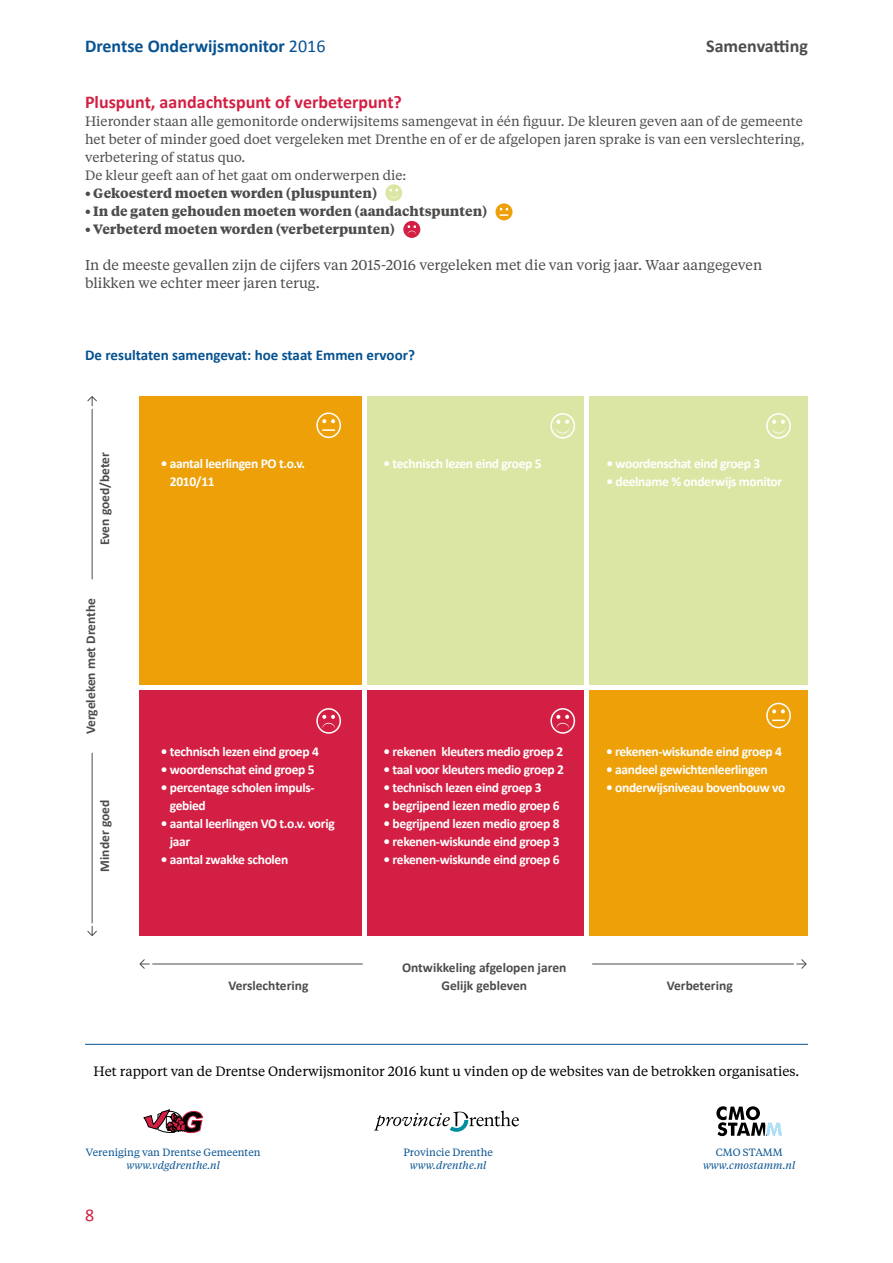
<style>
.page{position:relative;width:893px;height:1263px;background:#fff}
.page>*{position:absolute;margin:0;border:0;box-sizing:border-box;transform-origin:0 0}
.t1{font:700 18px "Calibri";color:#d31f43}
.t2{font:700 18px "Calibri";color:#065291}
.t3{font:700 18px "Calibri";color:#4c4c4b}
.t4{font:18px "Calibri";color:#d31f43}
.t5{font:700 15px "Calibri";color:#065291}
.t6{font:14.25px/18px "Tiempos Text";color:#4c4c4b}
.t7{font:700 13.5px/18px "Calibri";letter-spacing:-.025em;color:#fff}
.t8{font:13.5px/18px "Tiempos Text";color:#4c4c4b}
.t9{font:700 13.5px "Tiempos Text";color:#4c4c4b}
.t10{font:700 13.5px/18px "Calibri";color:#4c4c4b;text-align:center}
.t11{font:13.5px "Tiempos Text";color:#000}
.t12{font:10.5px "Tiempos Text";color:#065291}
.t13{font:italic 10.5px "Tiempos Text";color:#065291}
.s1{font-weight:400}
</style>
<div class="page">
<div style="left:385px;top:184px;width:17px;height:17px;background:#dce6a4;border-radius:50%"></div>
<svg style="left:389px;top:189px;width:9px;height:9px"></svg>
<svg style="left:716px;top:1106px;width:66px;height:30px"></svg>
<svg style="left:143px;top:1110px;width:60px;height:24px"></svg>
<svg style="left:374px;top:1110px;width:145px;height:22px"></svg>
<div style="left:362px;top:687px;width:223px;height:249px;background:#d31f43"></div>
<div style="left:362px;top:396px;width:223px;height:291px;background:#dce6a4"></div>
<div style="left:585px;top:687px;width:223px;height:249px;background:#eda008"></div>
<div style="left:585px;top:396px;width:223px;height:291px;background:#dce6a4"></div>
<div style="left:139px;top:687px;width:223px;height:249px;background:#d31f43"></div>
<div style="left:139px;top:396px;width:223px;height:291px;background:#eda008"></div>
<hr style="left:139px;top:686px;width:669px;height:4px;background:#fff">
<div style="left:362px;top:396px;width:5px;height:542px;background:#fff"></div>
<hr style="left:585px;top:396px;width:4px;height:545px;background:#fff">
<svg style="left:796px;top:959px;width:11px;height:10px"></svg>
<hr style="left:592px;top:963px;width:201px;height:1px;background:#4c4c4b">
<svg style="left:139px;top:959px;width:11px;height:10px"></svg>
<hr style="left:153px;top:963px;width:209px;height:1px;background:#4c4c4b">
<svg style="left:87px;top:396px;width:10px;height:10px"></svg>
<hr style="left:92px;top:409px;width:1px;height:170px;background:#4c4c4b">
<svg style="left:87px;top:926px;width:10px;height:10px"></svg>
<hr style="left:92px;top:753px;width:1px;height:170px;background:#4c4c4b">
<hr style="left:85px;top:1044px;width:723px;height:1px;background:#065291">
<div style="left:766px;top:413px;width:25px;height:26px;border:2px solid #fff;border-radius:50%"></div>
<svg style="left:772px;top:420px;width:13px;height:14px"></svg>
<div style="left:550px;top:413px;width:25px;height:26px;border:2px solid #fff;border-radius:50%"></div>
<svg style="left:556px;top:420px;width:13px;height:14px"></svg>
<div style="left:550px;top:708px;width:25px;height:26px;border:2px solid #fff;border-radius:50%"></div>
<svg style="left:556px;top:715px;width:13px;height:13px"></svg>
<div style="left:403px;top:221px;width:17px;height:17px;background:#d31f43;border-radius:50%"></div>
<svg style="left:408px;top:225px;width:8px;height:9px"></svg>
<div style="left:316px;top:708px;width:25px;height:26px;border:2px solid #fff;border-radius:50%"></div>
<svg style="left:322px;top:715px;width:13px;height:13px"></svg>
<div style="left:316px;top:412px;width:25px;height:26px;border:2px solid #fff;border-radius:50%"></div>
<svg style="left:322px;top:419px;width:13px;height:4px"></svg>
<svg style="left:322px;top:429px;width:13px;height:2px"></svg>
<svg style="left:495px;top:203px;width:17px;height:17px"></svg>
<svg style="left:500px;top:208px;width:8px;height:8px"></svg>
<div style="left:766px;top:703px;width:25px;height:25px;border:2px solid #fff;border-radius:50%"></div>
<svg style="left:772px;top:709px;width:13px;height:4px"></svg>
<svg style="left:772px;top:719px;width:13px;height:2px"></svg>
<h1 class="t2" style="left:85px;top:34px;width:242px">Drentse Onderwijsmonitor <span class="s1">2016</span></h1>
<h1 class="t3" style="left:706px;top:34px;width:103px">Samenvatting</h1>
<h1 class="t1" style="left:85px;top:91px;width:318px">Pluspunt, aandachtspunt of verbeterpunt?</h1>
<p class="t8" style="left:85px;top:112px;width:721px">Hieronder staan alle gemonitorde onderwijsitems samengevat in één figuur. De kleuren geven aan of de gemeente het beter of minder goed doet vergeleken met Drenthe en of er de afgelopen jaren sprake is van een verslechtering, verbetering of status quo.<br>De kleur geeft aan of het gaat om onderwerpen die:</p>
<p class="t9" style="left:85px;top:184px;width:294px">• Gekoesterd moeten worden (pluspunten)</p>
<p class="t9" style="left:85px;top:202px;width:404px">• In de gaten gehouden moeten worden (aandachtspunten)</p>
<p class="t9" style="left:85px;top:220px;width:312px">• Verbeterd moeten worden (verbeterpunten)</p>
<p class="t6" style="left:85px;top:255px;width:679px">In de meeste gevallen zijn de cijfers van 2015-2016 vergeleken met die van vorig jaar. Waar aangegeven blikken we echter meer jaren terug.</p>
<p class="t5" style="left:85px;top:345px;width:331px">De resultaten samengevat: hoe staat Emmen ervoor?</p>
<p class="t10" style="left:96px;top:545px;width:95px;rotate:-90deg">Even goed/beter</p>
<p class="t10" style="left:82px;top:734px;width:138px;rotate:-90deg">Vergeleken met Drenthe</p>
<p class="t10" style="left:96px;top:872px;width:73px;rotate:-90deg">Minder goed</p>
<p class="t7" style="left:170px;top:455px;width:137px;text-indent:-9px">• aantal leerlingen PO t.o.v.<br>2010/11</p>
<p class="t7" style="left:384px;top:455px;width:160px">• technisch lezen eind groep 5</p>
<p class="t7" style="left:161px;top:743px;width:160px">• technisch lezen eind groep 4</p>
<p class="t7" style="left:161px;top:761px;width:155px">• woordenschat eind groep 5</p>
<p class="t7" style="left:170px;top:779px;width:145px;text-indent:-9px">• percentage scholen impuls&shy;gebied</p>
<p class="t7" style="left:170px;top:814px;width:166px;text-indent:-9px">• aantal leerlingen VO t.o.v. vorig jaar</p>
<p class="t7" style="left:161px;top:850px;width:129px">• aantal zwakke scholen</p>
<p class="t10" style="left:228px;top:977px;width:82px">Verslechtering</p>
<p class="t7" style="left:384px;top:743px;width:181px">• rekenen kleuters medio groep 2</p>
<p class="t7" style="left:384px;top:761px;width:182px">• taal voor kleuters medio groep 2</p>
<p class="t7" style="left:384px;top:779px;width:160px">• technisch lezen eind groep 3</p>
<p class="t7" style="left:384px;top:796px;width:177px">• begrijpend lezen medio groep 6</p>
<p class="t7" style="left:384px;top:814px;width:177px">• begrijpend lezen medio groep 8</p>
<p class="t7" style="left:384px;top:832px;width:177px">• rekenen-wiskunde eind groep 3</p>
<p class="t7" style="left:384px;top:850px;width:177px">• rekenen-wiskunde eind groep 6</p>
<p class="t10" style="left:402px;top:959px;width:166px">Ontwikkeling afgelopen jaren<br>Gelijk gebleven</p>
<p class="t7" style="left:606px;top:455px;width:155px">• woordenschat eind groep 3</p>
<p class="t7" style="left:606px;top:473px;width:177px">• deelname % onderwijs monitor</p>
<p class="t7" style="left:606px;top:743px;width:177px">• rekenen-wiskunde eind groep 4</p>
<p class="t7" style="left:606px;top:761px;width:163px">• aandeel gewichtenleerlingen</p>
<p class="t7" style="left:606px;top:779px;width:181px">• onderwijsniveau bovenbouw vo</p>
<p class="t10" style="left:667px;top:977px;width:67px">Verbetering</p>
<p class="t11" style="left:94px;top:1062px;width:707px">Het rapport van de Drentse Onderwijsmonitor 2016 kunt u vinden op de websites van de betrokken organisaties.</p>
<p class="t12" style="left:86px;top:1145px;width:176px">Vereniging van Drentse Gemeenten</p>
<p class="t13" style="left:126px;top:1158px;width:95px">www.vdgdrenthe.nl</p>
<h1 class="t4" style="left:85px;top:1203px;width:11px">8</h1>
<p class="t12" style="left:403px;top:1145px;width:91px">Provincie Drenthe</p>
<p class="t13" style="left:410px;top:1158px;width:78px">www.drenthe.nl</p>
<p class="t12" style="left:716px;top:1145px;width:68px">CMO STAMM</p>
<p class="t13" style="left:703px;top:1158px;width:94px">www.cmostamm.nl</p>
</div>
